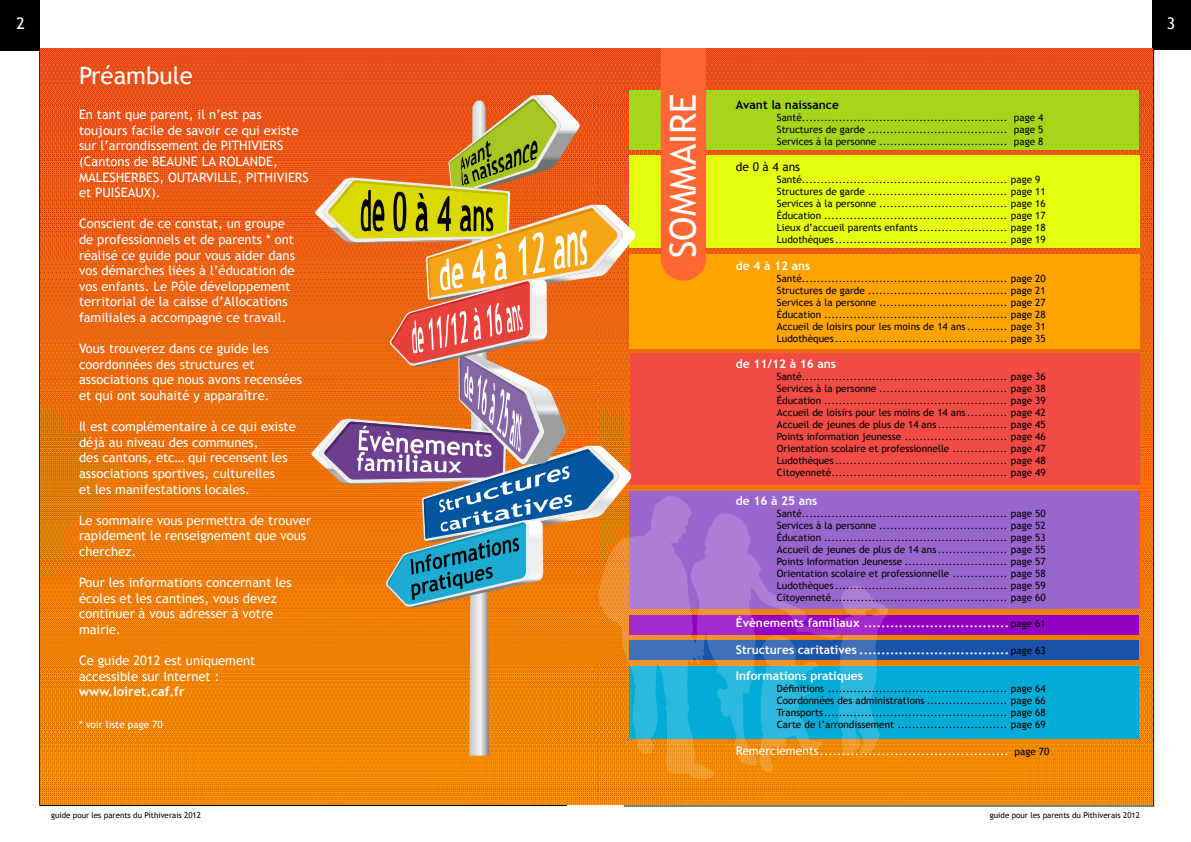
<style>
.page{position:relative;width:1191px;height:842px;background:#fff}
.page>*{position:absolute;margin:0;border:0;box-sizing:border-box;transform-origin:0 0}
.t1{font:36px "Trebuchet MS";color:#fff}
.t2{font:24px "Trebuchet MS";color:#fff}
.t3{font:16px "Trebuchet MS";color:#fff}
.t4{font:13px/15.6px "Trebuchet MS";color:#fff}
.t5{font:700 13px "Trebuchet MS";color:#fff}
.t6{font:700 12px/26.4px "Trebuchet MS";color:#fff}
.t7{font:12px "Trebuchet MS";color:#fff}
.t8{font:700 12px "Trebuchet MS";color:#000}
.t9{font:12px "Trebuchet MS";color:#000}
.t10{font:10px/12px "Trebuchet MS";color:#000;text-align:justify}
.t11{font:10px "Trebuchet MS";color:#fff}
.t12{font:8px "Trebuchet MS";color:#000}
.s1{font-weight:400;font-size:10px;color:#000}
.s2{font-size:10px;color:#000}
</style>
<div class="page">
<div style="left:0;top:0;width:40px;height:50px;background:#000"></div>
<hr style="left:39px;top:51px;width:1px;height:754px;background:#000">
<hr style="left:1153px;top:48px;width:1px;height:758px;background:#000">
<hr style="left:624px;top:805px;width:529px;height:1px;background:#000">
<hr style="left:40px;top:805px;width:527px;height:1px;background:#000">
<div style="left:1152px;top:0;width:39px;height:50px;background:#000"></div>
<img style="left:40px;top:48px;width:1112px;height:757px">
<div style="left:629px;top:666px;width:510px;height:72px;background:#03acd7"></div>
<div style="left:629px;top:91px;width:510px;height:59px;background:#a4d61b"></div>
<div style="left:629px;top:156px;width:511px;height:92px;background:#e3fe0f"></div>
<div style="left:629px;top:254px;width:511px;height:95px;background:#fda402"></div>
<div style="left:630px;top:354px;width:509px;height:131px;background:#f04b44"></div>
<div style="left:629px;top:491px;width:511px;height:117px;background:#9966cd"></div>
<div style="left:629px;top:615px;width:510px;height:20px;background:#9400c6"></div>
<div style="left:629px;top:640px;width:510px;height:20px;background:#1a53aa"></div>
<svg style="left:597px;top:496px;width:210px;height:283px"></svg>
<svg style="left:759px;top:586px;width:129px;height:186px"></svg>
<svg style="left:311px;top:95px;width:324px;height:661px"></svg>
<div style="left:660px;top:48px;width:46px;height:233px;background:#f63"></div>
<h3 class="t3" style="left:16px;top:14px;width:10px">2</h3>
<h2 class="t2" style="left:79px;top:62px;width:115px">Préambule</h2>
<h3 class="t4" style="left:79px;top:107px;width:231px">En tant que parent, il n’est pas toujours facile de savoir ce qui existe sur l’arrondissement de PITHIVIERS (Cantons de BEAUNE LA ROLANDE,<br>MALESHERBES, OUTARVILLE, PITHIVIERS et PUISEAUX).</h3>
<p class="t4" style="left:79px;top:216px;width:217px">Conscient de ce constat, un groupe de professionnels et de parents * ont réalisé ce guide pour vous aider dans vos démarches liées à l’éducation de vos enfants. Le Pôle développement territorial de la caisse d’Allocations familiales a accompagné ce travail.</p>
<h3 class="t4" style="left:79px;top:341px;width:225px">Vous trouverez dans ce guide les coordonnées des structures et associations que nous avons recensées et qui ont souhaité y apparaître.</h3>
<h3 class="t4" style="left:79px;top:419px;width:218px">Il est complémentaire à ce qui existe déjà au niveau des communes,<br>des cantons, etc… qui recensent les associations sportives, culturelles<br>et les manifestations locales.</h3>
<h3 class="t4" style="left:79px;top:512px;width:233px">Le sommaire vous permettra de trouver rapidement le renseignement que vous cherchez.</h3>
<h3 class="t4" style="left:79px;top:575px;width:214px">Pour les informations concernant les écoles et les cantines, vous devez continuer à vous adresser à votre mairie.</h3>
<h3 class="t4" style="left:79px;top:653px;width:178px">Ce guide 2012 est uniquement accessible sur Internet :</h3>
<h3 class="t5" style="left:79px;top:684px;width:107px">www.loiret.caf.fr</h3>
<p class="t11" style="left:79px;top:718px;width:85px">* voir liste page 70</p>
<h1 class="t1" style="left:662px;top:258px;width:166px;rotate:-90deg">SOMMAIRE</h1>
<p class="t8" style="left:736px;top:97px;width:105px">Avant la naissance</p>
<p class="t10" style="left:777px;top:112px;width:268px">Santé........................................................ page 4<br>Structures de garde ...................................... page 5<br>Services à la personne ................................... page 8</p>
<p class="t9" style="left:736px;top:160px;width:66px">de 0 à 4 ans</p>
<p class="t10" style="left:777px;top:174px;width:270px;text-align:left">Santé........................................................ page 9<br>Structures de garde ...................................... page 11<br>Services à la personne ................................... page 16<br>Éducation .................................................. page 17<br>Lieux d’accueil parents enfants ........................ page 18<br>Ludothèques ............................................... page 19</p>
<p class="t6" style="left:736px;top:252px;width:76px">de 4 à 12 ans</p>
<p class="t10" style="left:777px;top:272px;width:270px">Santé........................................................ page 20<br>Structures de garde ...................................... page 21<br>Services à la personne ................................... page 27<br>Éducation .................................................. page 28<br>Accueil de loisirs pour les moins de 14 ans ........... page 31<br>Ludothèques ............................................... page 35</p>
<p class="t6" style="left:736px;top:351px;width:102px">de 11/12 à 16 ans</p>
<p class="t10" style="left:777px;top:371px;width:270px">Santé........................................................ page 36<br>Services à la personne ................................... page 38<br>Éducation .................................................. page 39<br>Accueil de loisirs pour les moins de 14 ans ........... page 42<br>Accueil de jeunes de plus de 14 ans ................... page 45<br>Points information jeunesse ............................ page 46<br>Orientation scolaire et professionnelle ............... page 47<br>Ludothèques ............................................... page 48<br>Citoyenneté................................................ page 49</p>
<p class="t6" style="left:736px;top:488px;width:83px">de 16 à 25 ans</p>
<p class="t10" style="left:777px;top:508px;width:270px">Santé........................................................ page 50<br>Services à la personne ................................... page 52<br>Éducation .................................................. page 53<br>Accueil de jeunes de plus de 14 ans ................... page 55<br>Points Information Jeunesse ............................ page 57<br>Orientation scolaire et professionnelle ............... page 58<br>Ludothèques ............................................... page 59<br>Citoyenneté................................................ page 60</p>
<p class="t6" style="left:736px;top:610px;width:311px">Évènements familiaux ................................. <span class="s1">page 61</span></p>
<p class="t6" style="left:736px;top:636px;width:311px">Structures caritatives .................................. <span class="s1">page 63<br></span>Informations pratiques</p>
<p class="t10" style="left:777px;top:683px;width:270px">Définitions ................................................. page 64<br>Coordonnées des administrations ...................... page 66<br>Transports.................................................. page 68<br>Carte de l’arrondissement .............................. page 69</p>
<p class="t7" style="left:736px;top:743px;width:315px">Remerciements........................................... <span class="s2">page 70</span></p>
<p class="t12" style="left:51px;top:810px;width:151px">guide pour les parents du Pithiverais 2012</p>
<p class="t12" style="left:990px;top:810px;width:151px">guide pour les parents du Pithiverais 2012</p>
<h3 class="t3" style="left:1167px;top:14px;width:10px">3</h3>
</div>
